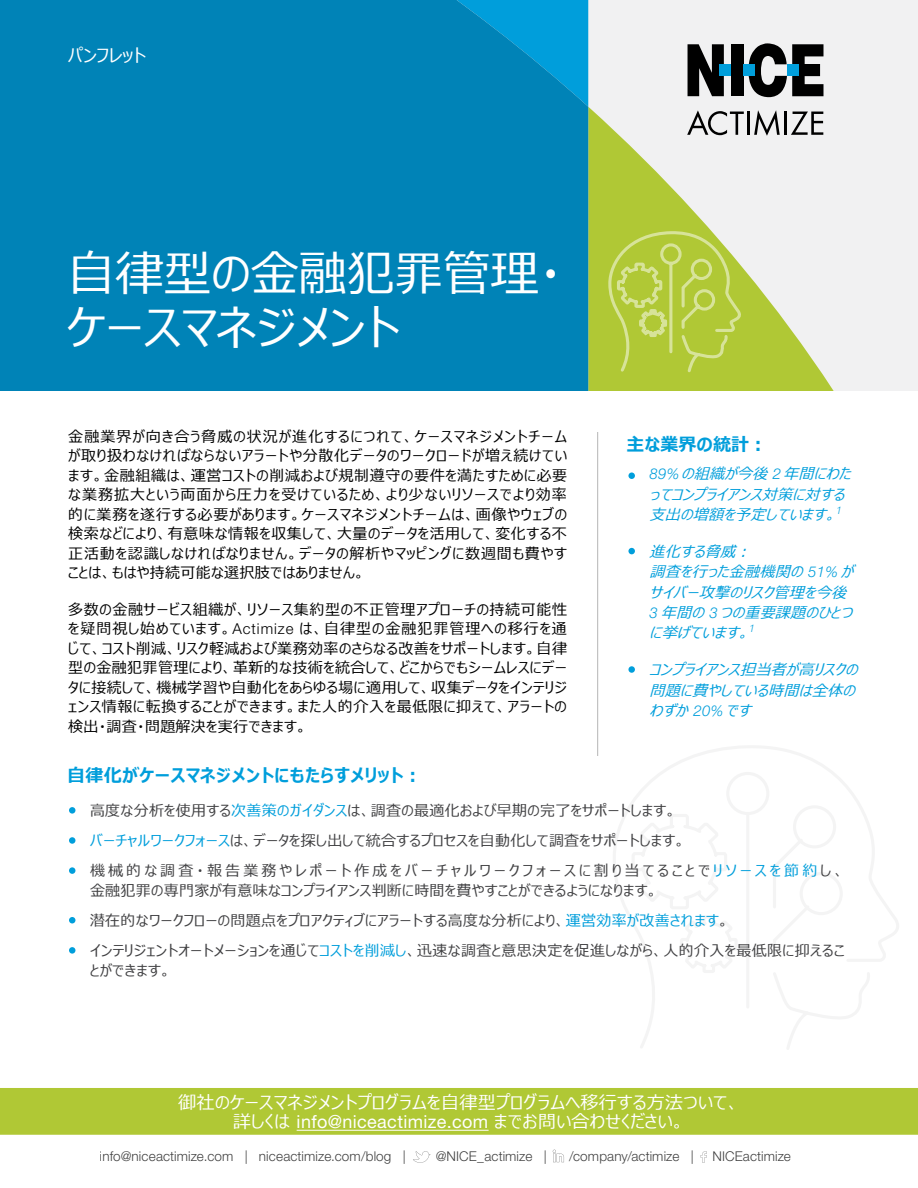
<style>
.page{position:relative;width:918px;height:1188px;background:#fff}
.page>*{position:absolute;margin:0;border:0;box-sizing:border-box;transform-origin:0 0}
.t1{font:48px/54px "Meiryo UIW53";color:#fff}
.t2{font:18px "Meiryo UIW53";letter-spacing:.02em;color:#fff}
.t3{font:18px "Helvetica Neue LT Pro";letter-spacing:.02em;color:#fff}
.t4{font:700 18px "Meiryo UI";letter-spacing:.02em;color:#009edb}
.t5{font:700 18px "Meiryo UI";color:#009edb}
.t6{font:15px/19.5px "Meiryo UIW53";letter-spacing:.045em;color:#000;text-align:justify}
.t7{font:15px/30.2px "Meiryo UIW53";letter-spacing:.02em;color:#404042}
.t8{font:italic 15px/20.2px "Meiryo UIW53";color:#009edb}
.t9{font:300 13.5px "Helvetica Neue LT Pro";letter-spacing:.01em;color:#000}
.s1{font-family:"Helvetica Neue LT Std";font-weight:300}
.s2{font-family:"Helvetica Neue LT Pro";font-weight:300}
.s3{color:#009edb}
.s4{font-family:"Meiryo UIW53"}
</style>
<div class="page">
<div style="left:0;top:0;width:918px;height:446px;background:#f1f1f2"></div>
<svg style="left:588px;top:107px;width:330px;height:285px"></svg>
<div style="left:0;top:0;width:588px;height:392px;background:#0083b7"></div>
<div style="left:0;top:392px;width:918px;height:387px;background:#fff"></div>
<div style="left:0;top:1088px;width:918px;height:47px;background:#b0c835"></div>
<hr style="left:297px;top:1130px;width:192px;height:1px;background:#fff">
<svg style="left:413px;top:1151px;width:17px;height:12px"></svg>
<svg style="left:553px;top:1150px;width:11px;height:12px"></svg>
<svg style="left:701px;top:1151px;width:6px;height:12px"></svg>
<svg style="left:748px;top:43px;width:75px;height:54px"></svg>
<div style="left:731px;top:44px;width:13px;height:52px;background:#000"></div>
<svg style="left:688px;top:44px;width:36px;height:52px"></svg>
<div style="left:787px;top:64px;width:11px;height:12px;background:#009edb"></div>
<div style="left:744px;top:64px;width:11px;height:12px;background:#009edb"></div>
<div style="left:720px;top:64px;width:11px;height:12px;background:#009edb"></div>
<svg style="left:687px;top:110px;width:57px;height:25px"></svg>
<hr style="left:747px;top:112px;width:3px;height:23px;background:#000">
<svg style="left:754px;top:110px;width:26px;height:26px"></svg>
<hr style="left:784px;top:112px;width:3px;height:23px;background:#000">
<svg style="left:791px;top:112px;width:32px;height:23px"></svg>
<svg style="left:607px;top:231px;width:135px;height:143px;background:#b8cd4b"></svg>
<svg style="left:613px;top:746px;width:286px;height:303px"></svg>
<div style="left:69px;top:807px;width:6px;height:7px;background:#009edb;border-radius:50%"></div>
<div style="left:69px;top:837px;width:6px;height:7px;background:#009edb;border-radius:50%"></div>
<div style="left:69px;top:867px;width:6px;height:7px;background:#009edb;border-radius:50%"></div>
<svg style="left:69px;top:917px;width:6px;height:6px"></svg>
<div style="left:69px;top:947px;width:6px;height:7px;background:#009edb;border-radius:50%"></div>
<div style="left:628px;top:473px;width:7px;height:6px;background:#009edb;border-radius:50%"></div>
<div style="left:628px;top:666px;width:7px;height:7px;background:#009edb;border-radius:50%"></div>
<div style="left:628px;top:548px;width:7px;height:6px;background:#009edb;border-radius:50%"></div>
<hr style="left:597px;top:432px;width:1px;height:324px;background:#000">
<p class="t2" style="left:68px;top:43px;width:79px">パンフレット</p>
<h1 class="t1" style="left:68px;top:249px;width:497px">自律型の金融犯罪管理・ケースマネジメント</h1>
<p class="t6" style="left:68px;top:427px;width:500px">金融業界が向き合う脅威の状況が進化するにつれて、ケースマネジメントチームが取り扱わなければならないアラートや分散化データのワークロードが増え続けています。金融組織は、運営コストの削減および規制遵守の要件を満たすために必要な業務拡大という両面から圧力を受けているため、より少ないリソースでより効率的に業務を遂行する必要があります。ケースマネジメントチームは、画像やウェブの検索などにより、有意味な情報を収集して、大量のデータを活用して、変化する不正活動を認識しなければなりません。データの解析やマッピングに数週間も費やすことは、もはや持続可能な選択肢ではありません。</p>
<p class="t6" style="left:68px;top:600px;width:500px">多数の金融サービス組織が、リソース集約型の不正管理アプローチの持続可能性を疑問視し始めています。<span class="s1">Actimize</span> は、自律型の金融犯罪管理への移行を通じて、コスト削減、リスク軽減および業務効率のさらなる改善をサポートします。自律型の金融犯罪管理により、革新的な技術を統合して、どこからでもシームレスにデータに接続して、機械学習や自動化をあらゆる場に適用して、収集データをインテリジェンス情報に転換することができます。また人的介入を最低限に抑えて、アラートの検出・調査・問題解決を実行できます。</p>
<p class="t5" style="left:626px;top:432px;width:142px">主な業界の統計：</p>
<p class="t8" style="left:650px;top:465px;width:209px"><span class="s2">8 9 %</span> の組織が今後 <span class="s2">2</span> 年間にわたってコンプライアンス対策に対する支出の増額を予定しています。<sup>1</sup></p>
<p class="t8" style="left:650px;top:542px;width:211px">進化する脅威：<br>調査を行った金融機関の <span class="s2">5 1 %</span> がサイバー攻撃のリスク管理を今後<br><span class="s2">3</span> 年間の <span class="s2">3</span> つの重要課題のひとつに挙げています。<sup>1</sup></p>
<p class="t8" style="left:650px;top:661px;width:215px">コンプライアンス担当者が高リスクの問題に費やしている時間は全体のわずか <span class="s2">2 0 %</span> です</p>
<p class="t4" style="left:67px;top:763px;width:356px">自律化がケースマネジメントにもたらすメリット：</p>
<p class="t7" style="left:90px;top:796px;width:756px">高度な分析を使用する<span class="s3">次善策のガイダンス</span>は、調査の最適化および早期の完了をサポートします。<br><span class="s3">バーチャルワークフォース</span>は、データを探し出して統合するプロセスを自動化して調査をサポートします。<br>機械的な調査・報告業務やレポート作成をバーチャルワークフォースに割り当てることで<span class="s3">リソースを節約</span>し、</p>
<p class="t7" style="left:90px;top:876px;width:756px">金融犯罪の専門家が有意味なコンプライアンス判断に時間を費やすことができるようになります。<br>潜在的なワークフローの問題点をプロアクティブにアラートする高度な分析により、<span class="s3">運営効率が改善されます</span>。<br>インテリジェントオートメーションを通じて<span class="s3">コストを削減し</span>、迅速な調査と意思決定を促進しながら、人的介入を最低限に抑えるこ</p>
<p class="t7" style="left:90px;top:956px;width:83px">とができます。</p>
<p class="t2" style="left:178px;top:1090px;width:563px">御社のケースマネジメントプログラムを自律型プログラムへ移行する方法ついて、</p>
<p class="t3" style="left:233px;top:1111px;width:453px"><span class="s4">詳しくは</span> info@niceactimize.com <span class="s4">までお問い合わせください。</span></p>
<p class="t9" style="left:100px;top:1148px;width:307px">info@niceactimize.com | niceactimize.com/blog |</p>
<p class="t9" style="left:436px;top:1148px;width:112px">@NICE_actimize |</p>
<p class="t9" style="left:569px;top:1148px;width:126px">/company/actimize |</p>
<p class="t9" style="left:713px;top:1148px;width:80px">NICEactimize</p>
</div>
